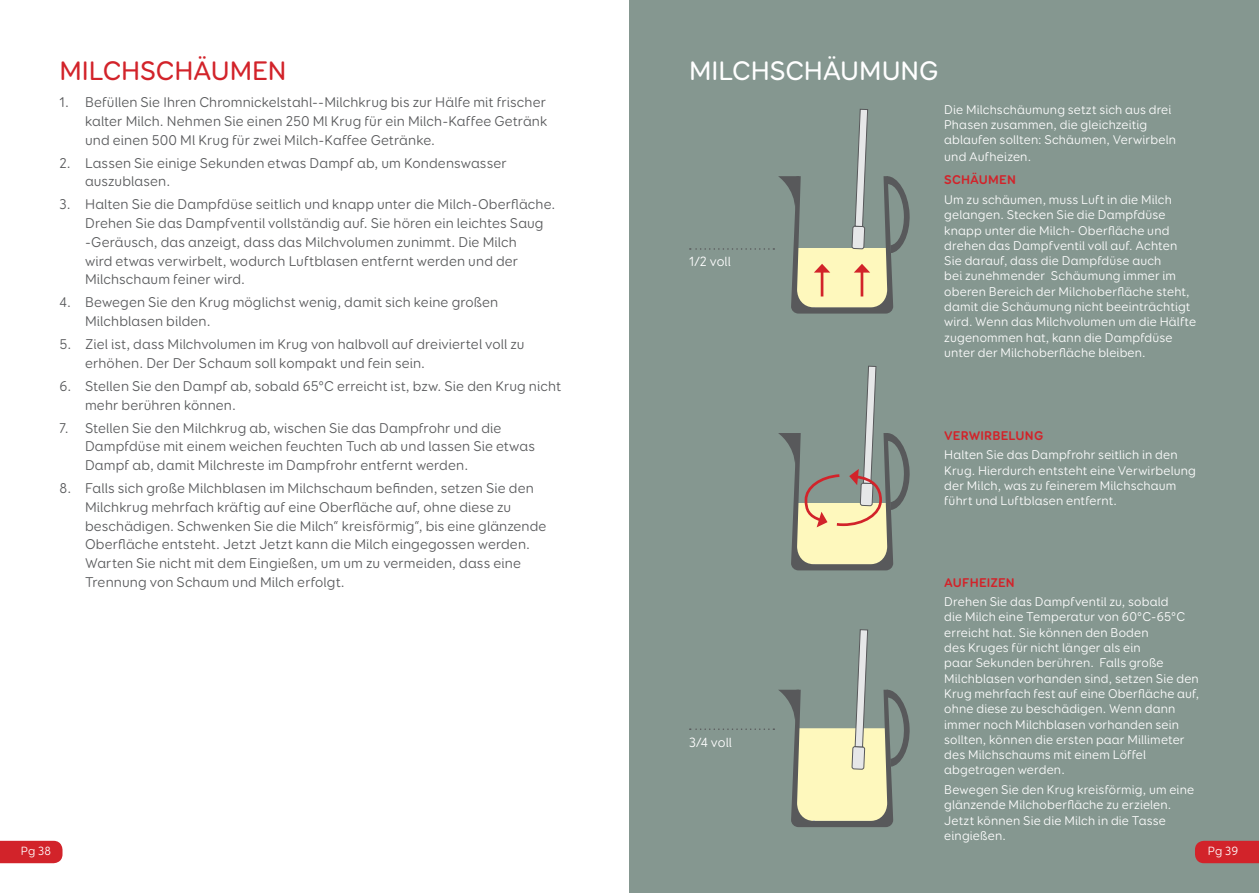
<style>
.page{position:relative;width:1259px;height:893px;background:#fff}
.page>*{position:absolute;margin:0;border:0;box-sizing:border-box;transform-origin:0 0}
.t1{font:500 27px "Booster Next FY";letter-spacing:-.005em;color:#fff}
.t2{font:500 27px "Booster Next FY";letter-spacing:-.005em;color:#d2232a}
.t3{font:14.25px/18.8px "Booster Next FY";letter-spacing:.005em;color:#58595b}
.t4{font:13.5px "Booster Next FY";letter-spacing:.01em;color:#fff}
.t5{font:12.75px/15.3px "Booster Next FY";letter-spacing:.01em;color:#fff}
.t6{font:700 12.75px "Booster Next FY";letter-spacing:.015em;color:#d2232a}
.t7{font:12px "Booster Next FY";letter-spacing:.005em;color:#fff}
</style>
<div class="page">
<svg style="left:0;top:841px;width:62px;height:22px"></svg>
<div style="left:629px;top:0;width:630px;height:893px;background:#859790"></div>
<svg style="left:1195px;top:841px;width:64px;height:22px"></svg>
<svg style="left:690px;top:109px;width:220px;height:205px"></svg>
<svg style="left:690px;top:629px;width:220px;height:198px"></svg>
<svg style="left:778px;top:365px;width:132px;height:205px"></svg>
<h1 class="t2" style="left:60px;top:54px;width:228px">MILCHSCHÄUMEN</h1>
<p class="t3" style="left:85px;top:93px;width:464px;text-align:justify;text-indent:-25px">1. Befüllen Sie Ihren Chromnickelstahl--Milchkrug bis zur Hälfe mit frischer kalter Milch. Nehmen Sie einen 250 Ml Krug für ein Milch-Kaffee Getränk und einen 500 Ml Krug für zwei Milch-Kaffee Getränke.</p>
<p class="t3" style="left:85px;top:153px;width:423px;text-indent:-25px">2. Lassen Sie einige Sekunden etwas Dampf ab, um Kondenswasser auszublasen.</p>
<p class="t3" style="left:85px;top:195px;width:472px;text-indent:-25px">3. Halten Sie die Dampfdüse seitlich und knapp unter die Milch-Oberfläche.<br>Drehen Sie das Dampfventil vollständig auf. Sie hören ein leichtes Saug -Geräusch, das anzeigt, dass das Milchvolumen zunimmt. Die Milch<br>wird etwas verwirbelt, wodurch Luftblasen entfernt werden und der Milchschaum feiner wird.</p>
<p class="t3" style="left:85px;top:293px;width:415px;text-indent:-25px">4. Bewegen Sie den Krug möglichst wenig, damit sich keine großen<br>Milchblasen bilden.</p>
<p class="t3" style="left:85px;top:335px;width:441px;text-indent:-25px">5. Ziel ist, dass Milchvolumen im Krug von halbvoll auf dreiviertel voll zu erhöhen. Der Der Schaum soll kompakt und fein sein.</p>
<p class="t3" style="left:85px;top:377px;width:477px;text-indent:-25px">6. Stellen Sie den Dampf ab, sobald 65°C erreicht ist, bzw. Sie den Krug nicht mehr berühren können.</p>
<p class="t3" style="left:85px;top:418px;width:451px;text-indent:-25px">7. Stellen Sie den Milchkrug ab, wischen Sie das Dampfrohr und die<br>Dampfdüse mit einem weichen feuchten Tuch ab und lassen Sie etwas<br>Dampf ab, damit Milchreste im Dampfrohr entfernt werden.</p>
<p class="t3" style="left:85px;top:479px;width:463px;text-indent:-25px">8. Falls sich große Milchblasen im Milchschaum befinden, setzen Sie den Milchkrug mehrfach kräftig auf eine Oberfläche auf, ohne diese zu beschädigen. Schwenken Sie die Milch“ kreisförmig“, bis eine glänzende Oberfläche entsteht. Jetzt Jetzt kann die Milch eingegossen werden.<br>Warten Sie nicht mit dem Eingießen, um um zu vermeiden, dass eine Trennung von Schaum und Milch erfolgt.</p>
<h1 class="t1" style="left:689px;top:54px;width:251px">MILCHSCHÄUMUNG</h1>
<p class="t4" style="left:689px;top:254px;width:43px">1/2 voll</p>
<p class="t4" style="left:689px;top:734px;width:44px">3/4 voll</p>
<p class="t5" style="left:944px;top:102px;width:233px">Die Milchschäumung setzt sich aus drei<br>Phasen zusammen, die gleichzeitig ablaufen sollten: Schäumen, Verwirbeln und Aufheizen.</p>
<p class="t6" style="left:944px;top:172px;width:73px">SCHÄUMEN</p>
<p class="t5" style="left:944px;top:192px;width:254px">Um zu schäumen, muss Luft in die Milch gelangen. Stecken Sie die Dampfdüse knapp unter die Milch- Oberfläche und drehen das Dampfventil voll auf. Achten Sie darauf, dass die Dampfdüse auch<br>bei zunehmender Schäumung immer im oberen Bereich der Milchoberfläche steht, damit die Schäumung nicht beeinträchtigt wird. Wenn das Milchvolumen um die Hälfte zugenommen hat, kann die Dampfdüse unter der Milchoberfläche bleiben.</p>
<p class="t6" style="left:944px;top:427px;width:100px">VERWIRBELUNG</p>
<p class="t5" style="left:944px;top:447px;width:253px">Halten Sie das Dampfrohr seitlich in den Krug. Hierdurch entsteht eine Verwirbelung der Milch, was zu feinerem Milchschaum führt und Luftblasen entfernt.</p>
<p class="t6" style="left:944px;top:574px;width:72px">AUFHEIZEN</p>
<p class="t5" style="left:944px;top:594px;width:257px">Drehen Sie das Dampfventil zu, sobald<br>die Milch eine Temperatur von 60°C-65°C erreicht hat. Sie können den Boden<br>des Kruges für nicht länger als ein<br>paar Sekunden berühren. Falls große Milchblasen vorhanden sind, setzen Sie den Krug mehrfach fest auf eine Oberfläche auf, ohne diese zu beschädigen. Wenn dann immer noch Milchblasen vorhanden sein sollten, können die ersten paar Millimeter des Milchschaums mit einem Löffel abgetragen werden.</p>
<p class="t5" style="left:944px;top:782px;width:251px">Bewegen Sie den Krug kreisförmig, um eine glänzende Milchoberfläche zu erzielen.<br>Jetzt können Sie die Milch in die Tasse eingießen.</p>
<p class="t7" style="left:21px;top:844px;width:32px">Pg 38</p>
<p class="t7" style="left:1208px;top:844px;width:32px">Pg 39</p>
</div>
